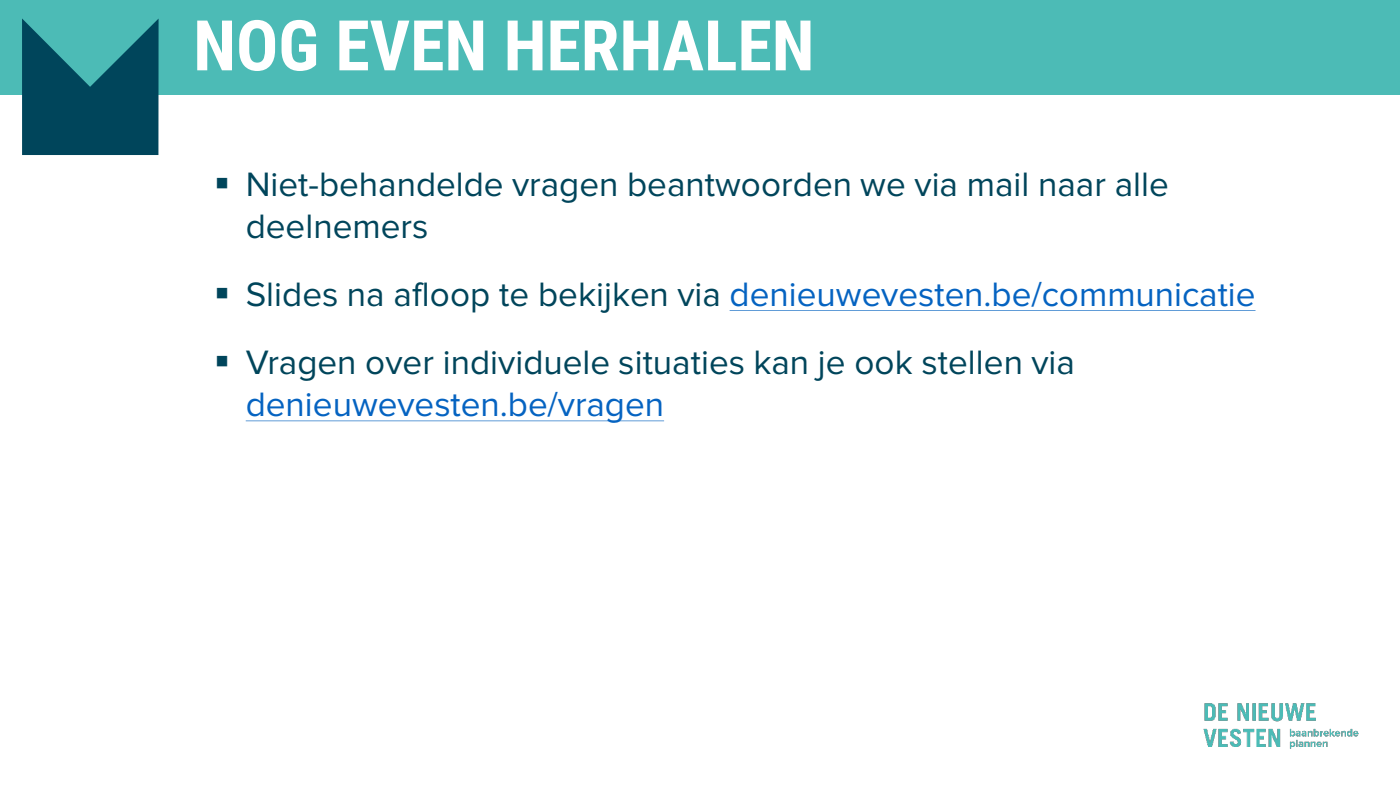
<style>
.page{position:relative;width:1400px;height:788px;background:#fff}
.page>*{position:absolute;margin:0;border:0;box-sizing:border-box;transform-origin:0 0}
.t1{font:700 70px "Roboto Condensed";color:#fff}
.t2{font:35px/42px "Proxima Nova";color:#00455b}
.t3{font:35px "Proxima Nova";color:#0563c1}
.s1{color:#00455b}
.s2{color:#0563c1}
</style>
<div class="page">
<div style="left:0;top:0;width:1400px;height:94px;background:#4cbbb6"></div>
<svg style="left:22px;top:18px;width:137px;height:137px"></svg>
<img style="left:1203px;top:703px;width:156px;height:46px">
<svg style="left:730px;top:310px;width:525px;height:1px"></svg>
<svg style="left:246px;top:420px;width:418px;height:1px"></svg>
<h2 class="t1" style="left:193px;top:-4px;width:623px">NOG EVEN HERHALEN</h2>
<p class="t2" style="left:246px;top:164px;width:925px;text-indent:-31px">▪ Niet-behandelde vragen beantwoorden we via mail naar alle deelnemers</p>
<p class="t3" style="left:214px;top:275px;width:1043px"><span class="s1">▪ Slides na afloop te bekijken via</span> denieuwevesten.be/communicatie</p>
<p class="t2" style="left:246px;top:342px;width:831px;text-indent:-31px">▪ Vragen over individuele situaties kan je ook stellen via <span class="s2">denieuwevesten.be/vragen</span></p>
</div>
